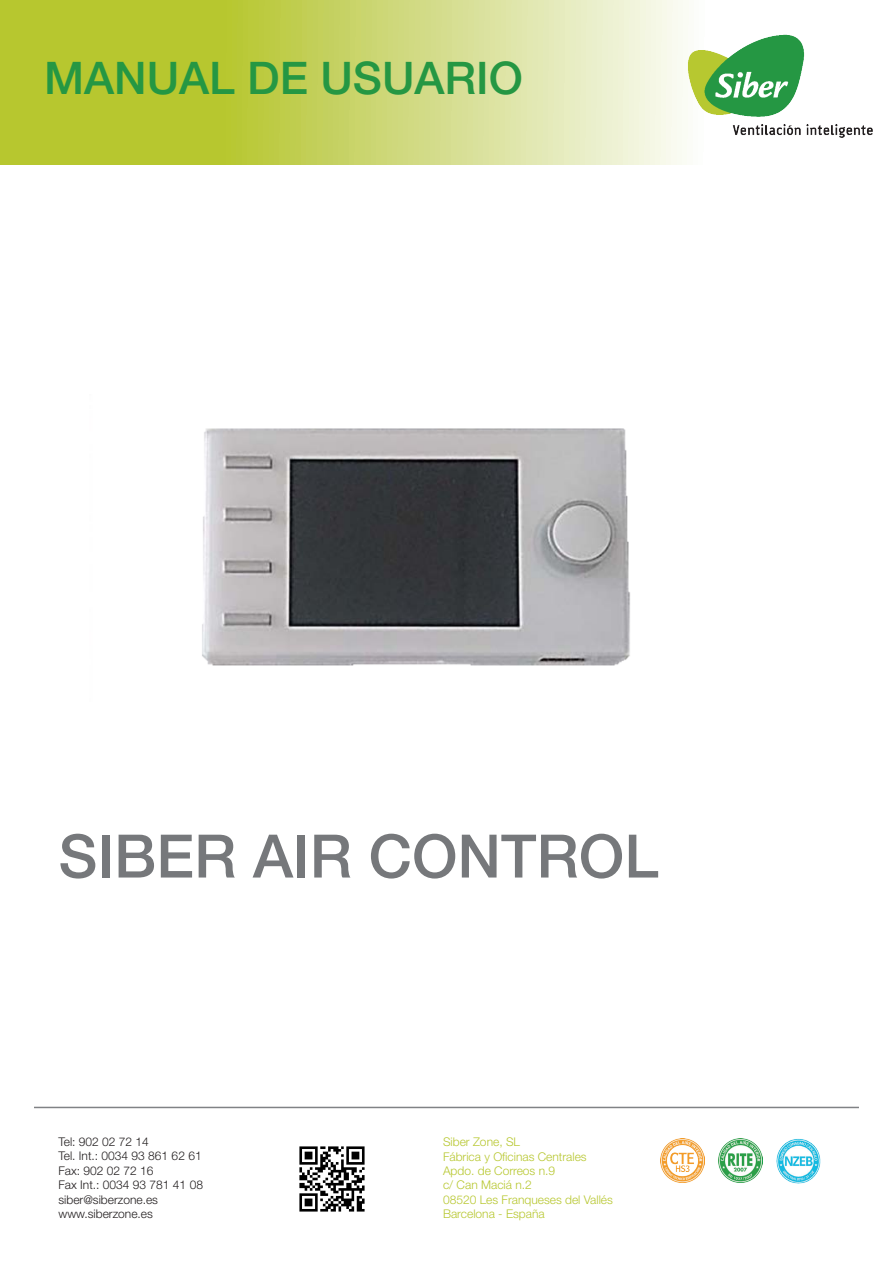
<style>
.page{position:relative;width:893px;height:1263px;background:#fff}
.page>*{position:absolute;margin:0;border:0;box-sizing:border-box;transform-origin:0 0}
.PORTADA_TITOL{font:500 60px "Helvetica Neue";color:#76787b}
.PORTADA_TITOL-2{font:500 45px "Helvetica Neue";color:#259743}
.t1{font:300 12px "Helvetica Neue";color:#b7c72f}
.t2{font:300 12px "Helvetica Neue";color:#231f20}
</style>
<div class="page">
<svg style="left:0;top:0;width:844px;height:164px;background:#cfd97a"></svg>
<img style="left:669px;top:27px;width:204px;height:110px">
<hr style="left:34px;top:1107px;width:825px;height:1px;background:#808285">
<img style="left:299px;top:1146px;width:66px;height:66px">
<img style="left:660px;top:1139px;width:45px;height:44px">
<img style="left:719px;top:1139px;width:44px;height:43px">
<img style="left:776px;top:1138px;width:45px;height:46px">
<img style="left:202px;top:428px;width:428px;height:238px">
<p class="PORTADA_TITOL-2" style="left:44px;top:51px;width:480px">MANUAL DE USUARIO</p>
<p class="PORTADA_TITOL" style="left:58px;top:820px;width:602px">SIBER AIR CONTROL</p>
<p class="t2" style="left:58px;top:1134px;width:92px">Tel: 902 02 72 14</p>
<p class="t2" style="left:58px;top:1149px;width:145px">Tel. Int.: 0034 93 861 62 61</p>
<p class="t2" style="left:58px;top:1163px;width:97px">Fax: 902 02 72 16</p>
<p class="t2" style="left:58px;top:1177px;width:146px">Fax Int.: 0034 93 781 41 08</p>
<p class="t2" style="left:58px;top:1192px;width:101px">siber@siberzone.es</p>
<p class="t2" style="left:58px;top:1206px;width:96px">www.siberzone.es</p>
<p class="t1" style="left:443px;top:1134px;width:78px">Siber Zone, SL</p>
<p class="t1" style="left:443px;top:1149px;width:145px">Fábrica y Oficinas Centrales</p>
<p class="t1" style="left:443px;top:1163px;width:114px">Apdo. de Correos n.9</p>
<p class="t1" style="left:443px;top:1178px;width:90px">c/ Can Maciá n.2</p>
<p class="t1" style="left:443px;top:1192px;width:171px">08520 Les Franqueses del Vallés</p>
<p class="t1" style="left:443px;top:1206px;width:103px">Barcelona - España</p>
</div>
